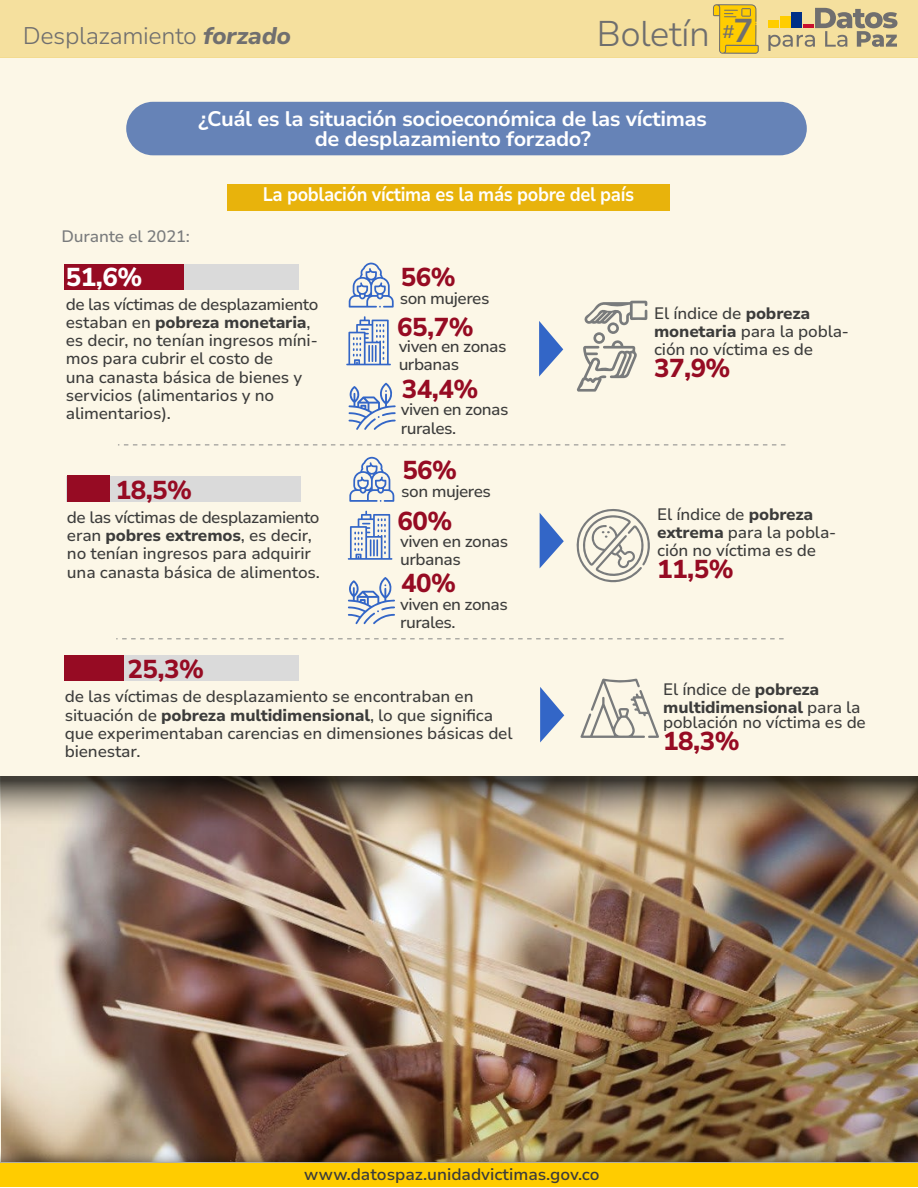
<style>
.page{position:relative;width:918px;height:1188px;background:#fff}
.page>*{position:absolute;margin:0;border:0;box-sizing:border-box;transform-origin:0 0}
.t1{font:300 35.55px "Nunito Sans 10 pt";letter-spacing:-.02em;color:#6e6e6e}
.t2{font:800 25.8px "Nunito Sans 10 pt";letter-spacing:-.02em;color:#960b23}
.t3{font:800 25.8px "Nunito Sans 10 pt";color:#fff}
.t4{font:300 24px "Nunito Sans 10 pt";letter-spacing:-.02em;color:#706f6f}
.t5{font:700 21px/19.5px "Nunito Sans 10 pt";letter-spacing:-.02em;color:#fff;text-align:center}
.t6{font:700 19.5px "Nunito Sans 10 pt";letter-spacing:-.02em;color:#fff;scale:.9 1}
.t7{font:500 18.15px "Nunito Sans 10 pt";color:#706f6f;scale:1.12 1}
.t8{font:500 16.5px/18.1px "Nunito Sans 10 pt";letter-spacing:-.01em;color:#3c3c3b}
.t9{font:500 16.5px/18.1px "Nunito Sans 10 pt";letter-spacing:-.03em;color:#3c3c3b}
.t10{font:800 16.5px/18.1px "Nunito Sans 10 pt";letter-spacing:-.01em;color:#3c3c3b}
.t11{font:600 16.5px "Nunito Sans 10 pt";color:#3c3c3b}
.t12{font:500 16.5px "Nunito Sans 10 pt";letter-spacing:-.01em;color:#797b7c}
.s1{font-weight:800;font-style:italic}
.s2{font-weight:700;font-size:33px}
.s3{font-weight:800}
.s4{font-weight:500}
</style>
<div class="page">
<div style="left:0;top:57px;width:918px;height:1117px;background:#fcf7e7"></div>
<div style="left:126px;top:102px;width:681px;height:53px;background:#6683b7;border-radius:27px"></div>
<div style="left:227px;top:184px;width:443px;height:26px;background:#e8b30c"></div>
<div style="left:0;top:0;width:918px;height:57px;background:#f5e09e"></div>
<svg style="left:768px;top:8px;width:129px;height:43px"></svg>
<svg style="left:713px;top:4px;width:46px;height:50px;background:#e9c228"></svg>
<svg style="left:577px;top:301px;width:70px;height:91px"></svg>
<svg style="left:576px;top:509px;width:74px;height:73px"></svg>
<svg style="left:581px;top:679px;width:78px;height:59px"></svg>
<div style="left:64px;top:264px;width:234px;height:25px;background:#dadada"></div>
<div style="left:64px;top:264px;width:120px;height:26px;background:#960b23"></div>
<div style="left:67px;top:476px;width:234px;height:26px;background:#dadada"></div>
<div style="left:67px;top:476px;width:43px;height:26px;background:#960b23"></div>
<div style="left:64px;top:655px;width:234px;height:26px;background:#dadada"></div>
<div style="left:64px;top:655px;width:60px;height:26px;background:#960b23"></div>
<img style="left:1px;top:824px;width:917px;height:325px">
<img style="left:0;top:777px;width:918px;height:47px">
<img style="left:0;top:1149px;width:918px;height:15px">
<div style="left:0;top:1164px;width:918px;height:23px;background:#fc0"></div>
<svg style="left:539px;top:321px;width:24px;height:56px"></svg>
<svg style="left:540px;top:513px;width:24px;height:55px"></svg>
<svg style="left:540px;top:687px;width:24px;height:55px"></svg>
<svg style="left:348px;top:383px;width:48px;height:47px"></svg>
<svg style="left:346px;top:316px;width:45px;height:49px"></svg>
<svg style="left:348px;top:511px;width:45px;height:49px"></svg>
<svg style="left:118px;top:445px;width:667px;height:1px"></svg>
<svg style="left:116px;top:638px;width:668px;height:1px"></svg>
<svg style="left:348px;top:577px;width:47px;height:47px"></svg>
<svg style="left:349px;top:263px;width:45px;height:45px"></svg>
<svg style="left:349px;top:457px;width:45px;height:45px"></svg>
<h3 class="t4" style="left:23px;top:19px;width:270px">Desplazamiento <span class="s1">forzado</span></h3>
<p class="t7" style="left:722px;top:19px;width:29px">#<span class="s2">7</span></p>
<h1 class="t1" style="left:596px;top:9px;width:115px">Boletín</h1>
<p class="t5" style="left:198px;top:109px;width:510px">¿Cuál es la situación socioeconómica de las víctimas de desplazamiento forzado?</p>
<p class="t6" style="left:263px;top:180px;width:414px">La población víctima es la más pobre del país</p>
<p class="t12" style="left:61px;top:224px;width:130px">Durante el 2021:</p>
<h2 class="t3" style="left:66px;top:258px;width:78px">51,6%</h2>
<p class="t8" style="left:66px;top:295px;width:254px">de las víctimas de desplazamiento estaban en <span class="s3">pobreza monetaria</span>, es decir, no tenían ingresos míni&shy;mos para cubrir el costo de<br>una canasta básica de bienes y servicios (alimentarios y no alimentarios).</p>
<h2 class="t2" style="left:116px;top:472px;width:78px">18,5%</h2>
<p class="t8" style="left:67px;top:508px;width:254px">de las víctimas de desplazamiento eran <span class="s3">pobres extremos</span>, es decir, no tenían ingresos para adquirir una canasta básica de alimentos.</p>
<h2 class="t2" style="left:401px;top:259px;width:56px">56%</h2>
<p class="t9" style="left:400px;top:289px;width:91px">son mujeres</p>
<h2 class="t2" style="left:397px;top:308px;width:78px">65,7%</h2>
<p class="t9" style="left:399px;top:337px;width:109px">viven en zonas urbanas</p>
<h2 class="t2" style="left:402px;top:371px;width:78px">34,4%</h2>
<p class="t9" style="left:401px;top:400px;width:109px">viven en zonas rurales.</p>
<h2 class="t2" style="left:402px;top:452px;width:56px">56%</h2>
<p class="t9" style="left:401px;top:482px;width:91px">son mujeres</p>
<h2 class="t2" style="left:398px;top:503px;width:56px">60%</h2>
<p class="t9" style="left:400px;top:531px;width:109px">viven en zonas urbanas</p>
<h2 class="t2" style="left:401px;top:565px;width:56px">40%</h2>
<p class="t9" style="left:400px;top:594px;width:109px">viven en zonas rurales.</p>
<h2 class="t2" style="left:128px;top:651px;width:78px">25,3%</h2>
<p class="t8" style="left:65px;top:687px;width:449px">de las víctimas de desplazamiento se encontraban en situación de <span class="s3">pobreza multidimensional</span>, lo que significa que experimentaban carencias en dimensiones básicas del bienestar.</p>
<p class="t8" style="left:654px;top:303px;width:196px">El índice de <span class="s3">pobreza monetaria</span> para la pobla&shy;ción no víctima es de</p>
<h2 class="t2" style="left:654px;top:350px;width:78px">37,9%</h2>
<p class="t8" style="left:657px;top:504px;width:181px">El índice de <span class="s3">pobreza extrema</span> para la pobla&shy;ción no víctima es de</p>
<h2 class="t2" style="left:657px;top:551px;width:78px">11,5%</h2>
<p class="t10" style="left:663px;top:679px;width:199px"><span class="s4">El índice de</span> pobreza multidimensional <span class="s4">para la</span></p>
<p class="t8" style="left:663px;top:713px;width:204px">población no víctima es de</p>
<h2 class="t2" style="left:663px;top:723px;width:78px">18,3%</h2>
<p class="t11" style="left:304px;top:1163px;width:297px">www.datospaz.unidadvictimas.gov.co</p>
</div>
